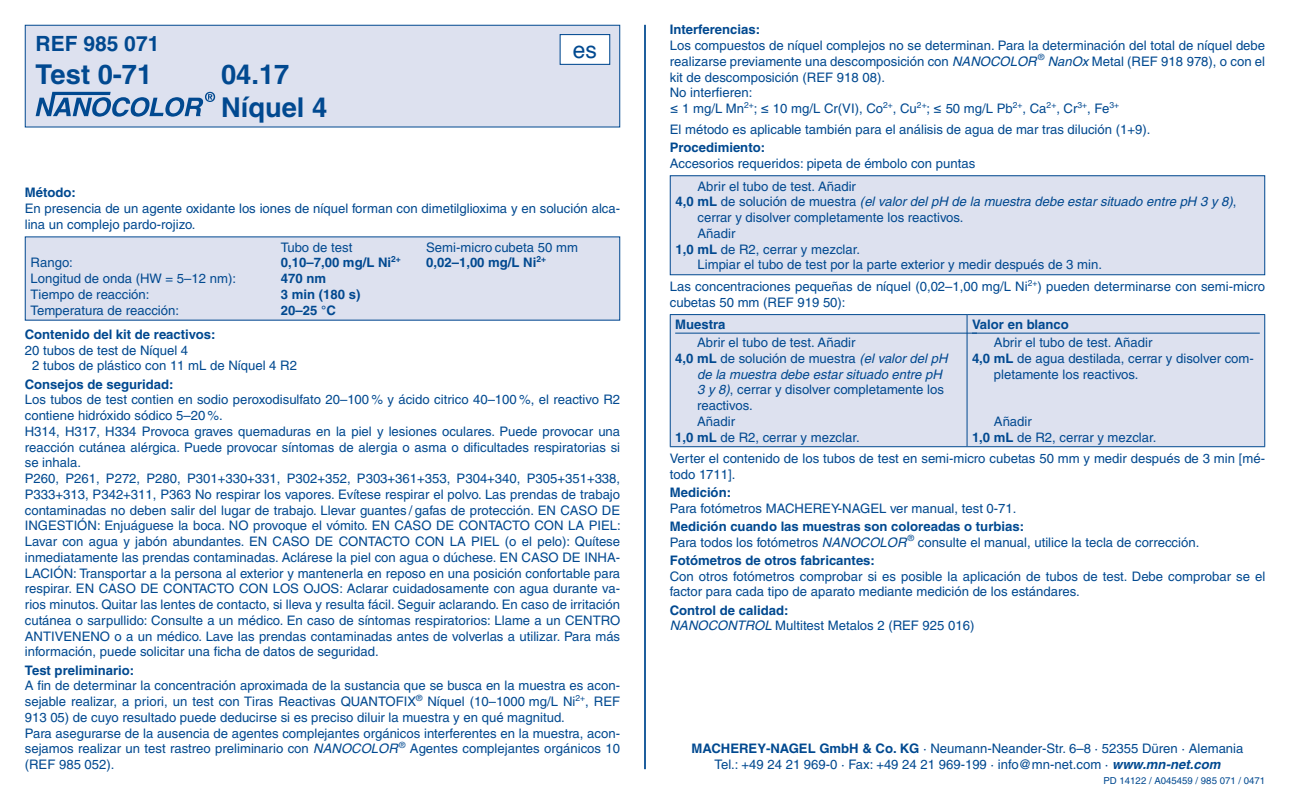
<style>
.page{position:relative;width:1290px;height:794px;background:#fff}
.page>*{position:absolute;margin:0;border:0;box-sizing:border-box;transform-origin:0 0}
.t1{font:700 27.3px/32.9px "Helvetica LT Pro";color:#014990}
.t2{font:22.75px "Helvetica";color:#014990}
.t3{font:700 21px "Helvetica LT Pro";color:#014990}
.t4{font:13.12px/15.8px "Helvetica LT Pro";color:#014990}
.t5{font:700 13.12px "Helvetica LT Pro";color:#014990}
.t6{font:italic 13.12px "Helvetica LT Pro";color:#014990}
.t7{font:9.62px "Helvetica LT Pro";color:#014990}
.s1{font-style:italic}
.s2{font-weight:700;font-style:normal}
.s3{font-style:normal}
.s4{font-weight:700}
.s5{font-weight:700;font-style:italic}
</style>
<div class="page">
<div style="left:25px;top:25px;width:595px;height:102px;background:#dde1ef"></div>
<svg style="left:36px;top:92px;width:179px;height:25px"></svg>
<div style="left:25px;top:25px;width:595px;height:102px;border:1px solid #014990"></div>
<div style="left:560px;top:35px;width:50px;height:29px;background:#fff"></div>
<div style="left:560px;top:34px;width:50px;height:31px;border:1px solid #014990"></div>
<hr style="left:644px;top:25px;width:2px;height:744px;background:#014990">
<div style="left:25px;top:237px;width:595px;height:83px;background:#dde1ef"></div>
<div style="left:670px;top:176px;width:595px;height:99px;background:#dde1ef"></div>
<div style="left:670px;top:175px;width:595px;height:100px;border:1px solid #014990"></div>
<div style="left:671px;top:315px;width:593px;height:131px;background:#dde1ef"></div>
<hr style="left:670px;top:314px;width:297px;height:1px;background:#014990">
<hr style="left:670px;top:315px;width:1px;height:131px;background:#014990">
<hr style="left:967px;top:314px;width:298px;height:1px;background:#014990">
<hr style="left:966px;top:315px;width:1px;height:131px;background:#014990">
<hr style="left:1264px;top:315px;width:1px;height:131px;background:#014990">
<hr style="left:670px;top:446px;width:297px;height:1px;background:#014990">
<hr style="left:967px;top:446px;width:298px;height:1px;background:#014990">
<hr style="left:675px;top:333px;width:302px;height:1px;background:#014990">
<hr style="left:972px;top:333px;width:288px;height:1px;background:#014990">
<h3 class="t3" style="left:36px;top:30px;width:125px">REF 985 071</h3>
<h1 class="t1" style="left:36px;top:58px;width:118px">Test 0-71</h1>
<h1 class="t1" style="left:221px;top:58px;width:108px">04.17<br>Níquel 4</h1>
<h2 class="t2" style="left:573px;top:32px;width:26px">es</h2>
<p class="t5" style="left:25px;top:185px;width:53px">Método:</p>
<p class="t4" style="left:25px;top:201px;width:597px">En presencia de un agente oxidante los iones de níquel forman con dimetilglioxima y en solución alca&shy;lina un complejo pardo-rojizo.</p>
<p class="t4" style="left:281px;top:239px;width:73px">Tubo de test</p>
<p class="t4" style="left:426px;top:239px;width:153px">Semi-micro cubeta 50 mm</p>
<p class="t4" style="left:31px;top:255px;width:44px">Rango:</p>
<p class="t5" style="left:281px;top:255px;width:121px">0,10–7,00 mg/L Ni<sup>2+</sup></p>
<p class="t5" style="left:426px;top:255px;width:121px">0,02–1,00 mg/L Ni<sup>2+</sup></p>
<p class="t4" style="left:31px;top:271px;width:207px">Longitud de onda (HW = 5–12 nm):</p>
<p class="t5" style="left:281px;top:270px;width:47px">470 nm</p>
<p class="t4" style="left:31px;top:286px;width:120px">Tiempo de reacción:</p>
<p class="t5" style="left:281px;top:286px;width:81px">3 min (180 s)</p>
<p class="t4" style="left:31px;top:302px;width:150px">Temperatura de reacción:</p>
<p class="t5" style="left:281px;top:302px;width:56px">20–25 °C</p>
<p class="t5" style="left:25px;top:326px;width:192px">Contenido del kit de reactivos:</p>
<p class="t4" style="left:32px;top:342px;width:266px;text-indent:-7px">20 tubos de test de Níquel 4<br>2 tubos de plástico con 11 mL de Níquel 4 R2</p>
<p class="t5" style="left:25px;top:376px;width:150px">Consejos de seguridad:</p>
<p class="t4" style="left:25px;top:392px;width:597px">Los tubos de test contien en sodio peroxodisulfato 20–100 % y ácido citrico 40–100 %, el reactivo R2 contiene hidróxido sódico 5–20 %.<br>H314, H317, H334 Provoca graves quemaduras en la piel y lesiones oculares. Puede provocar una reacción cutánea alérgica. Puede provocar síntomas de alergia o asma o dificultades respiratorias si se inhala.<br>P260, P261, P272, P280, P301+330+331, P302+352, P303+361+353, P304+340, P305+351+338, P333+313, P342+311, P363 No respirar los vapores. Evítese respirar el polvo. Las prendas de trabajo contaminadas no deben salir del lugar de trabajo. Llevar guantes / gafas de protección. EN CASO DE INGESTIÓN: Enjuáguese la boca. NO provoque el vómito. EN CASO DE CONTACTO CON LA PIEL:<br>Lavar con agua y jabón abundantes. EN CASO DE CONTACTO CON LA PIEL (o el pelo): Quítese inmediatamente las prendas contaminadas. Aclárese la piel con agua o dúchese. EN CASO DE INHA-LACIÓN: Transportar a la persona al exterior y mantenerla en reposo en una posición confortable para respirar. EN CASO DE CONTACTO CON LOS OJOS: Aclarar cuidadosamente con agua durante va&shy;rios minutos. Quitar las lentes de contacto, si lleva y resulta fácil. Seguir aclarando. En caso de irritación cutánea o sarpullido: Consulte a un médico. En caso de síntomas respiratorios: Llame a un CENTRO ANTIVENENO o a un médico. Lave las prendas contaminadas antes de volverlas a utilizar. Para más información, puede solicitar una ficha de datos de seguridad.</p>
<p class="t5" style="left:25px;top:662px;width:111px">Test preliminario:</p>
<p class="t4" style="left:25px;top:678px;width:597px">A fin de determinar la concentración aproximada de la sustancia que se busca en la muestra es acon&shy;sejable realizar, a priori, un test con Tiras Reactivas QUANTOFIX<sup>®</sup> Níquel (10–1000 mg/L Ni<sup>2+</sup>, REF 913 05) de cuyo resultado puede deducirse si es preciso diluir la muestra y en qué magnitud.<br>Para asegurarse de la ausencia de agentes complejantes orgánicos interferentes en la muestra, acon&shy;sejamos realizar un test rastreo preliminario con <span class="s1">NANOCOLOR</span> <sup>®</sup> Agentes complejantes orgánicos 10 (REF 985 052).</p>
<p class="t5" style="left:670px;top:22px;width:92px">Interferencias:</p>
<p class="t4" style="left:670px;top:37px;width:597px">Los compuestos de níquel complejos no se determinan. Para la determinación del total de níquel debe realizarse previamente una descomposición con <span class="s1">NANOCOLOR</span> <sup>®</sup> <span class="s1">NanOx</span> Metal (REF 918 978), o con el kit de descomposición (REF 918 08).<br>No interfieren:<br>≤ 1 mg/L Mn<sup>2+</sup>; ≤ 10 mg/L Cr(VI), Co<sup>2+</sup>, Cu<sup>2+</sup>; ≤ 50 mg/L Pb<sup>2+</sup>, Ca<sup>2+</sup>, Cr<sup>3+</sup>, Fe<sup>3+</sup></p>
<p class="t4" style="left:670px;top:121px;width:482px">El método es aplicable también para el análisis de agua de mar tras dilución (1+9).</p>
<p class="t5" style="left:670px;top:139px;width:97px">Procedimiento:</p>
<p class="t4" style="left:697px;top:152px;width:279px;line-height:22.9px;text-indent:-28px">Accesorios requeridos: pipeta de émbolo con puntas<br>Abrir el tubo de test. Añadir</p>
<p class="t6" style="left:676px;top:194px;width:562px"><span class="s2">4,0 mL</span> <span class="s3">de solución de muestra</span> (el valor del pH de la muestra debe estar situado entre pH 3 y 8)<span class="s3">,</span></p>
<p class="t4" style="left:697px;top:210px;width:267px">cerrar y disolver completamente los reactivos.</p>
<p class="t4" style="left:697px;top:225px;width:39px">Añadir</p>
<p class="t4" style="left:676px;top:241px;width:186px"><span class="s4">1,0 mL</span> de R2, cerrar y mezclar.</p>
<p class="t4" style="left:697px;top:257px;width:406px">Limpiar el tubo de test por la parte exterior y medir después de 3 min.</p>
<p class="t4" style="left:670px;top:278px;width:597px">Las concentraciones pequeñas de níquel (0,02–1,00 mg/L Ni<sup>2+</sup>) pueden determinarse con semi-micro cubetas 50 mm (REF 919 50):</p>
<p class="t5" style="left:675px;top:316px;width:52px">Muestra</p>
<p class="t4" style="left:697px;top:335px;width:160px">Abrir el tubo de test. Añadir</p>
<p class="t4" style="left:675px;top:350px;width:274px"><span class="s4">4,0 mL</span> de solución de muestra <span class="s1">(el valor del pH</span></p>
<p class="t6" style="left:697px;top:366px;width:246px">de la muestra debe estar situado entre pH</p>
<p class="t4" style="left:697px;top:382px;width:248px"><span class="s1">3 y 8)</span>, cerrar y disolver completamente los</p>
<p class="t4" style="left:697px;top:398px;width:57px">reactivos.</p>
<p class="t4" style="left:697px;top:413px;width:39px">Añadir</p>
<p class="t4" style="left:675px;top:429px;width:186px"><span class="s4">1,0 mL</span> de R2, cerrar y mezclar.</p>
<p class="t5" style="left:972px;top:316px;width:98px">Valor en blanco</p>
<p class="t4" style="left:994px;top:335px;width:160px">Abrir el tubo de test. Añadir</p>
<p class="t4" style="left:972px;top:350px;width:283px"><span class="s4">4,0 mL</span> de agua destilada, cerrar y disolver com-</p>
<p class="t4" style="left:994px;top:366px;width:146px">pletamente los reactivos.</p>
<p class="t4" style="left:972px;top:413px;width:186px;text-indent:22px">Añadir<br><span class="s4">1,0 mL</span> de R2, cerrar y mezclar.</p>
<p class="t4" style="left:670px;top:450px;width:597px">Verter el contenido de los tubos de test en semi-micro cubetas 50 mm y medir después de 3 min [mé&shy;todo 1711].</p>
<p class="t5" style="left:670px;top:484px;width:63px">Medición:</p>
<p class="t4" style="left:670px;top:500px;width:348px">Para fotómetros MACHEREY-NAGEL ver manual, test 0-71.</p>
<p class="t4" style="left:670px;top:518px;width:531px"><span class="s4">Medición cuando las muestras son coloreadas o turbias:<br></span>Para todos los fotómetros <span class="s1">NANOCOLOR</span> <sup>®</sup> consulte el manual, utilice la tecla de corrección.</p>
<p class="t5" style="left:670px;top:552px;width:207px">Fotómetros de otros fabricantes:</p>
<p class="t4" style="left:670px;top:568px;width:597px">Con otros fotómetros comprobar si es posible la aplicación de tubos de test. Debe comprobar se el factor para cada tipo de aparato mediante medición de los estándares.</p>
<p class="t4" style="left:670px;top:602px;width:306px"><span class="s4">Control de calidad:<br></span><span class="s1">NANOCONTROL</span> Multitest Metalos 2 (REF 925 016)</p>
<p class="t4" style="left:691px;top:741px;width:553px;text-align:center"><span class="s4">MACHEREY-NAGEL GmbH &amp; Co. KG</span> · Neumann-Neander-Str. 6–8 · 52355 Düren · Alemania<br>Tel.: +49 24 21 969-0 · Fax: +49 24 21 969-199 · info@mn-net.com · <span class="s5">www.mn-net.com</span></p>
<p class="t7" style="left:1103px;top:774px;width:163px">PD 14122 / A045459 / 985 071 / 0471</p>
</div>
